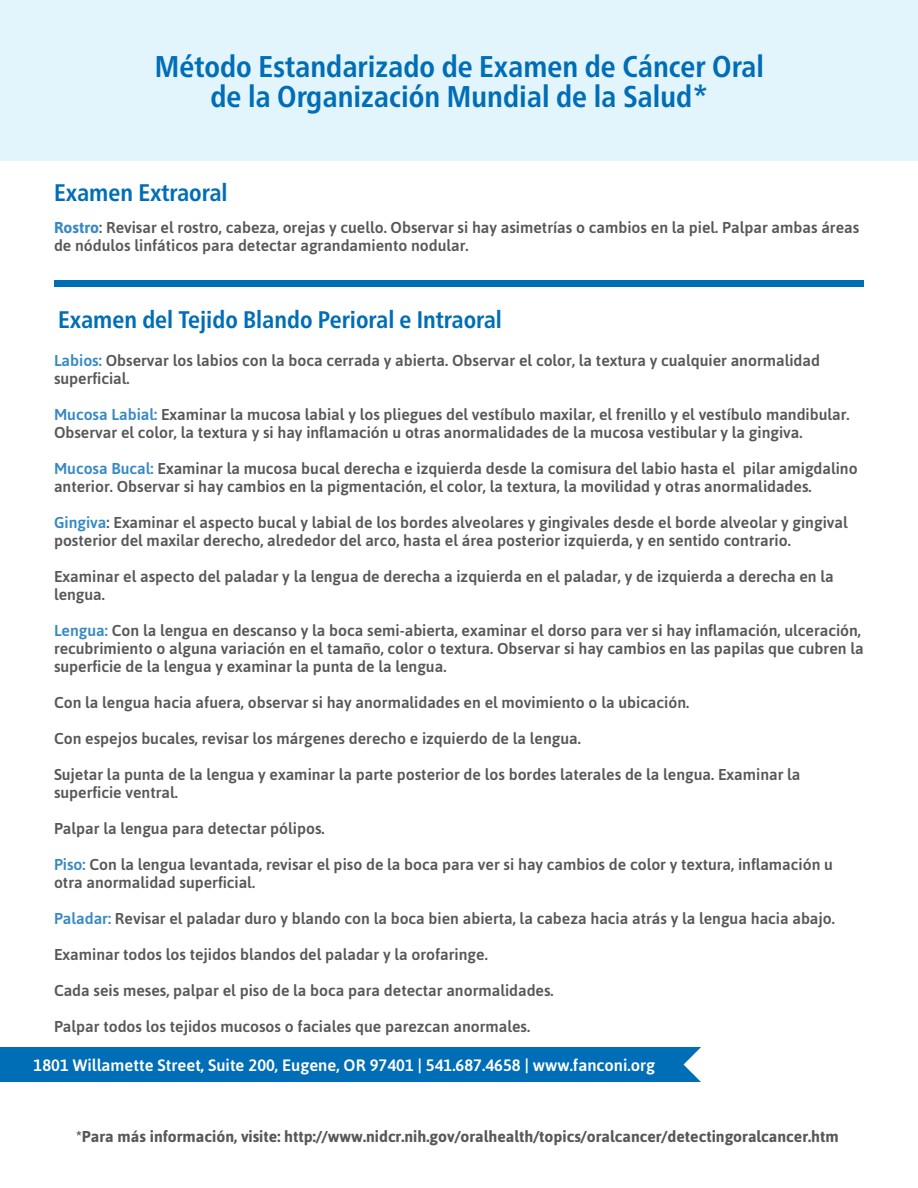
<style>
.page{position:relative;width:918px;height:1188px;background:#fff}
.page>*{position:absolute;margin:0;border:0;box-sizing:border-box;transform-origin:0 0}
.t1{font:700 condensed 30px "Frutiger Neue LTCYR";color:#006eb6}
.t2{font:700 condensed 24px "Frutiger Neue LTCYR";color:#006eb6}
.t3{font:500 16.5px "Asap";color:#fff}
.t4{font:500 15.75px/18px "Asap";color:#57585a}
.t5{font:700 15.75px "Asap";color:#57585a}
.s1{font-weight:700;color:#3689c5}
.s2{color:#3689c5}
</style>
<div class="page">
<div style="left:0;top:0;width:918px;height:160px;background:#e2f4fc"></div>
<div style="left:0;top:1047px;width:707px;height:35px;background:#006eb6"></div>
<svg style="left:684px;top:1047px;width:23px;height:35px"></svg>
<div style="left:54px;top:280px;width:810px;height:7px;background:#006eb6"></div>
<p class="t1" style="left:155px;top:49px;width:610px">Método Estandarizado de Examen de Cáncer Oral</p>
<p class="t1" style="left:210px;top:79px;width:500px">de la Organización Mundial de la Salud*</p>
<p class="t2" style="left:54px;top:179px;width:175px">Examen Extraoral</p>
<p class="t4" style="left:54px;top:218px;width:807px"><span class="s1">Rostro</span>: Revisar el rostro, cabeza, orejas y cuello. Observar si hay asimetrías o cambios en la piel. Palpar ambas áreas de nódulos linfáticos para detectar agrandamiento nodular.</p>
<p class="t2" style="left:58px;top:306px;width:445px">Examen del Tejido Blando Perioral e Intraoral</p>
<p class="t4" style="left:54px;top:351px;width:767px"><span class="s2">Labios:</span> Observar los labios con la boca cerrada y abierta. Observar el color, la textura y cualquier anormalidad superficial.</p>
<p class="t4" style="left:54px;top:405px;width:797px"><span class="s2">Mucosa Labial:</span> Examinar la mucosa labial y los pliegues del vestíbulo maxilar, el frenillo y el vestíbulo mandibular.<br>Observar el color, la textura y si hay inflamación u otras anormalidades de la mucosa vestibular y la gingiva.</p>
<p class="t4" style="left:54px;top:459px;width:805px"><span class="s2">Mucosa Bucal:</span> Examinar la mucosa bucal derecha e izquierda desde la comisura del labio hasta el pilar amigdalino anterior. Observar si hay cambios en la pigmentación, el color, la textura, la movilidad y otras anormalidades.</p>
<p class="t4" style="left:54px;top:513px;width:795px"><span class="s2">Gingiva</span>: Examinar el aspecto bucal y labial de los bordes alveolares y gingivales desde el borde alveolar y gingival posterior del maxilar derecho, alrededor del arco, hasta el área posterior izquierda, y en sentido contrario.</p>
<p class="t4" style="left:54px;top:567px;width:781px">Examinar el aspecto del paladar y la lengua de derecha a izquierda en el paladar, y de izquierda a derecha en la lengua.</p>
<p class="t4" style="left:54px;top:621px;width:811px"><span class="s2">Lengua:</span> Con la lengua en descanso y la boca semi-abierta, examinar el dorso para ver si hay inflamación, ulceración, recubrimiento o alguna variación en el tamaño, color o textura. Observar si hay cambios en las papilas que cubren la superficie de la lengua y examinar la punta de la lengua.</p>
<p class="t4" style="left:54px;top:693px;width:637px">Con la lengua hacia afuera, observar si hay anormalidades en el movimiento o la ubicación.</p>
<p class="t4" style="left:54px;top:729px;width:528px">Con espejos bucales, revisar los márgenes derecho e izquierdo de la lengua.</p>
<p class="t4" style="left:54px;top:765px;width:748px">Sujetar la punta de la lengua y examinar la parte posterior de los bordes laterales de la lengua. Examinar la superficie ventral.</p>
<p class="t4" style="left:54px;top:819px;width:272px">Palpar la lengua para detectar pólipos.</p>
<p class="t4" style="left:54px;top:855px;width:781px"><span class="s2">Piso:</span> Con la lengua levantada, revisar el piso de la boca para ver si hay cambios de color y textura, inflamación u otra anormalidad superficial.</p>
<p class="t4" style="left:54px;top:909px;width:782px"><span class="s2">Paladar:</span> Revisar el paladar duro y blando con la boca bien abierta, la cabeza hacia atrás y la lengua hacia abajo.</p>
<p class="t4" style="left:54px;top:945px;width:435px">Examinar todos los tejidos blandos del paladar y la orofaringe.</p>
<p class="t4" style="left:54px;top:981px;width:501px">Cada seis meses, palpar el piso de la boca para detectar anormalidades.</p>
<p class="t4" style="left:54px;top:1017px;width:478px">Palpar todos los tejidos mucosos o faciales que parezcan anormales.</p>
<p class="t3" style="left:34px;top:1054px;width:623px">1801 Willamette Street, Suite 200, Eugene, OR 97401 | 541.687.4658 | www.fanconi.org</p>
<p class="t5" style="left:76px;top:1126px;width:764px">*Para más información, visite: http://www.nidcr.nih.gov/oralhealth/topics/oralcancer/detectingoralcancer.htm</p>
</div>
